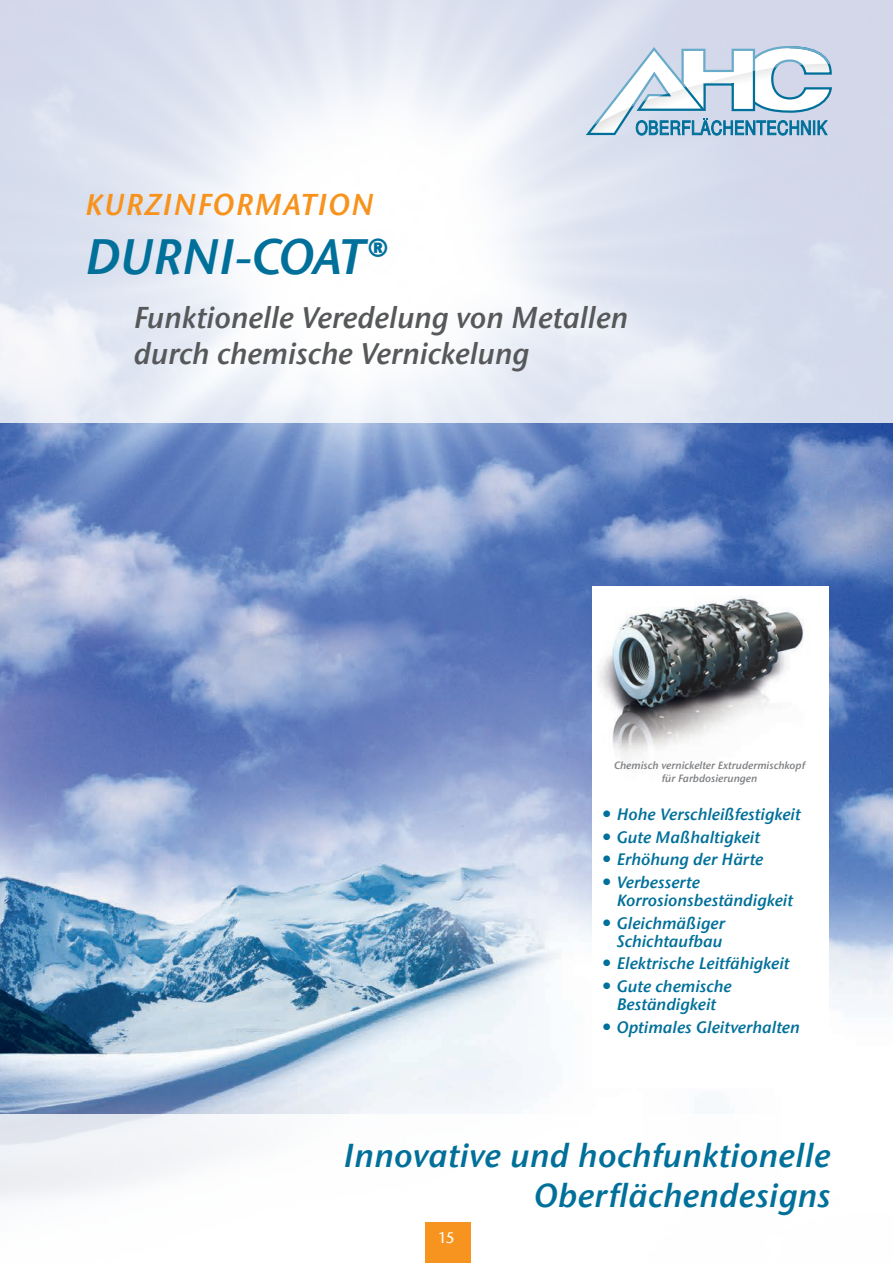
<style>
.page{position:relative;width:893px;height:1263px;background:#fff}
.page>*{position:absolute;margin:0;border:0;box-sizing:border-box;transform-origin:0 0}
.t1{font:italic 49.5px "ITC Stone Sans Com Semi";color:#00709a}
.t2{font:italic 33px/39.6px "ITC Stone Sans Com Semi";letter-spacing:.01em;color:#00709a;text-align:right}
.t3{font:italic 30px/36px "ITC Stone Sans Com Semi";color:#57585a}
.t4{font:italic 30px "ITC Stone Sans Com Semi";letter-spacing:.05em;color:#f7931d}
.t5{font:italic 16.5px/18.3px "ITC Stone Sans Com Semi";color:#00709a}
.t6{font:500 15.45px "ITC Stone Sans Com";color:#fff}
.t7{font:italic 10.5px/12.6px "ITC Stone Sans Com Semi";color:#808285;text-align:center}
</style>
<div class="page">
<img style="left:0;top:423px;width:893px;height:691px">
<svg style="left:0;top:0;width:893px;height:423px"></svg>
<svg style="left:586px;top:45px;width:247px;height:91px"></svg>
<div style="left:425px;top:1222px;width:45px;height:41px;background:#f7931d"></div>
<div style="left:593px;top:586px;width:236px;height:502px;background:#fff"></div>
<img style="left:599px;top:596px;width:205px;height:164px">
<p class="t4" style="left:85px;top:186px;width:290px">KURZINFORMATION</p>
<p class="t1" style="left:85px;top:227px;width:305px">DURNI-COAT®</p>
<p class="t3" style="left:134px;top:300px;width:495px">Funktionelle Veredelung von Metallen durch chemische Vernickelung</p>
<p class="t7" style="left:614px;top:759px;width:193px">Chemisch vernickelter Extrudermischkopf für Farbdosierungen</p>
<p class="t5" style="left:603px;top:805px;width:199px">● Hohe Verschleißfestigkeit</p>
<p class="t5" style="left:603px;top:828px;width:158px">● Gute Maßhaltigkeit</p>
<p class="t5" style="left:603px;top:850px;width:162px">● Erhöhung der Härte</p>
<p class="t5" style="left:617px;top:873px;width:178px;text-indent:-14px">● Verbesserte<br>Korrosionsbeständigkeit</p>
<p class="t5" style="left:603px;top:914px;width:123px;text-align:right">● Gleichmäßiger<br>Schichtaufbau</p>
<p class="t5" style="left:603px;top:954px;width:188px">● Elektrische Leitfähigkeit</p>
<p class="t5" style="left:603px;top:977px;width:130px;text-align:center">● Gute chemische<br>Beständigkeit</p>
<p class="t5" style="left:603px;top:1018px;width:198px">● Optimales Gleitverhalten</p>
<h2 class="t2" style="left:344px;top:1136px;width:488px">Innovative und hochfunktionelle<br>Oberflächendesigns</h2>
<p class="t6" style="left:438px;top:1228px;width:18px">15</p>
</div>
